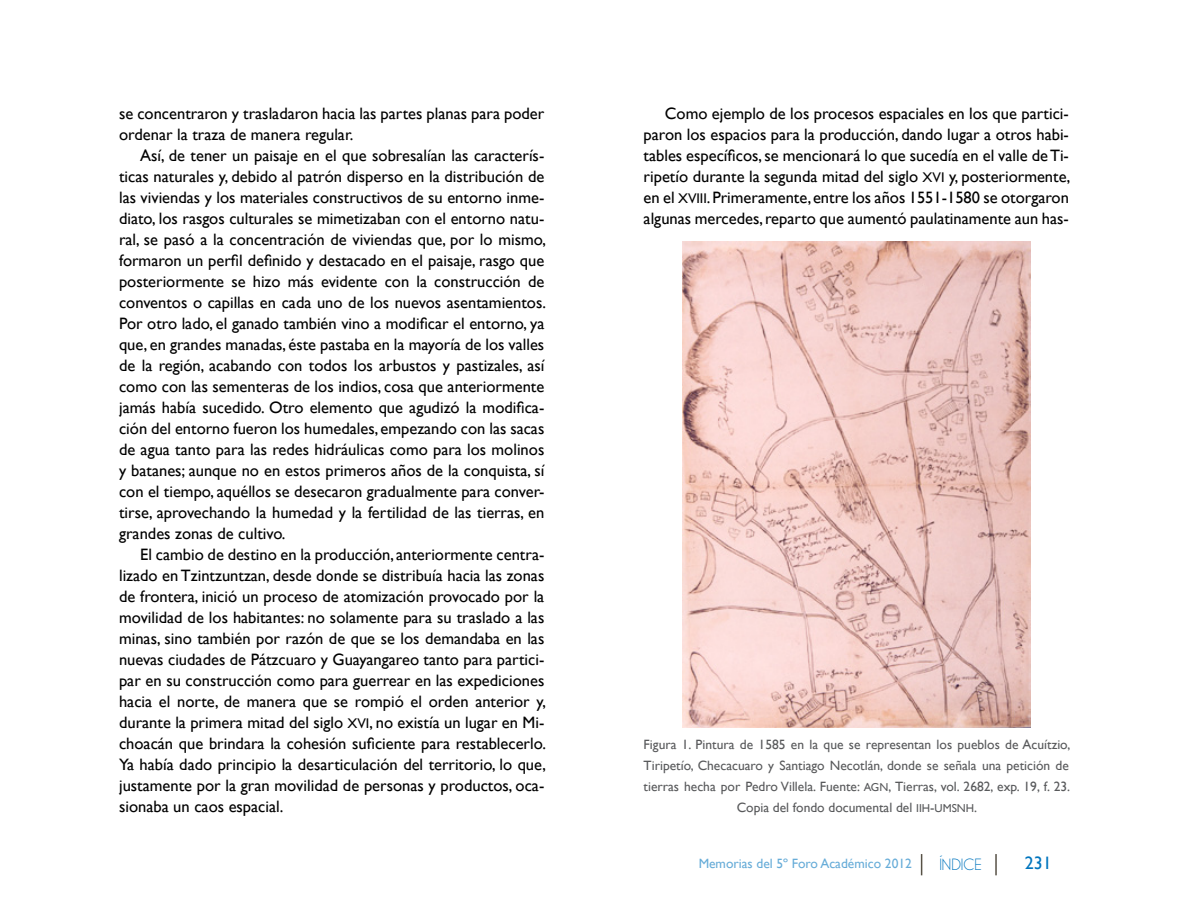
<style>
.page{position:relative;width:1188px;height:918px;background:#fff}
.page>*{position:absolute;margin:0;border:0;box-sizing:border-box;transform-origin:0 0}
.t1{font:18px "Gill Sans";color:#0075be}
.t2{font:16.5px/21px "Gill Sans";color:#000;text-align:justify}
.t3{font:16.5px "Champagne&Limousines";color:#0075be}
.t4{font:13.5px/21px "Gill Sans";color:#58595b;text-align:center}
.t5{font:13.5px "Gill Sans";color:#0075be}
.s1{font-family:"Gill Sans MT SC850";font-size:14.1px}
.s2{font-family:"Gill Sans MT SC850"}
.s3{font-family:"Gill Sans MT SC850";font-size:11.55px}
</style>
<div class="page">
<hr style="left:995px;top:854px;width:2px;height:21px;background:#575146">
<svg style="left:921px;top:854px;width:1px;height:21px"></svg>
<img style="left:682px;top:241px;width:348px;height:486px">
<p class="t2" style="left:119px;top:103px;width:427px">se concentraron y trasladaron hacia las partes planas para poder ordenar la traza de manera regular.</p>
<p class="t2" style="left:119px;top:145px;width:428px;text-indent:21px">Así, de tener un paisaje en el que sobresalían las caracterís&shy;ticas naturales y, debido al patrón disperso en la distribución de las viviendas y los materiales constructivos de su entorno inme&shy;diato, los rasgos culturales se mimetizaban con el entorno natu&shy;ral, se pasó a la concentración de viviendas que, por lo mismo, formaron un perfil definido y destacado en el paisaje, rasgo que posteriormente se hizo más evidente con la construcción de conventos o capillas en cada uno de los nuevos asentamientos.<br>Por otro lado, el ganado también vino a modificar el entorno, ya que, en grandes manadas, éste pastaba en la mayoría de los valles de la región, acabando con todos los arbustos y pastizales, así como con las sementeras de los indios, cosa que anteriormente jamás había sucedido. Otro elemento que agudizó la modifica&shy;ción del entorno fueron los humedales, empezando con las sacas de agua tanto para las redes hidráulicas como para los molinos y batanes; aunque no en estos primeros años de la conquista, sí con el tiempo, aquéllos se desecaron gradualmente para conver&shy;tirse, aprovechando la humedad y la fertilidad de las tierras, en grandes zonas de cultivo.</p>
<p class="t2" style="left:119px;top:544px;width:428px;text-indent:21px">El cambio de destino en la producción, anteriormente centra&shy;lizado en Tzintzuntzan, desde donde se distribuía hacia las zonas de frontera, inició un proceso de atomización provocado por la movilidad de los habitantes: no solamente para su traslado a las minas, sino también por razón de que se los demandaba en las nuevas ciudades de Pátzcuaro y Guayangareo tanto para partici&shy;par en su construcción como para guerrear en las expediciones hacia el norte, de manera que se rompió el orden anterior y, durante la primera mitad del siglo <span class="s1">XVI</span><span class="s2">,</span> no existía un lugar en Mi&shy;choacán que brindara la cohesión suficiente para restablecerlo.<br>Ya había dado principio la desarticulación del territorio, lo que, justamente por la gran movilidad de personas y productos, oca&shy;sionaba un caos espacial.</p>
<p class="t2" style="left:644px;top:103px;width:428px;text-indent:21px">Como ejemplo de los procesos espaciales en los que partici&shy;paron los espacios para la producción, dando lugar a otros habi&shy;tables específicos, se mencionará lo que sucedía en el valle de Ti&shy;ripetío durante la segunda mitad del siglo <span class="s1">XVI</span> y, posteriormente, en el <span class="s1">XVIII</span>. Primeramente, entre los años 1551-1580 se otorgaron algunas mercedes, reparto que aumentó paulatinamente aun has-</p>
<p class="t4" style="left:644px;top:734px;width:428px">Figura 1. Pintura de 1585 en la que se representan los pueblos de Acuítzio, Tiripetío, Checacuaro y Santiago Necotlán, donde se señala una petición de tierras hecha por Pedro Villela. Fuente: <span class="s3">AGN</span>, Tierras, vol. 2682, exp. 19, f. 23.<br>Copia del fondo documental del <span class="s3">IIH</span><span class="s2">-</span><span class="s3">UMSNH</span>.</p>
<p class="t5" style="left:699px;top:856px;width:215px">Memorias del 5º Foro Académico 2012</p>
<p class="t3" style="left:939px;top:855px;width:44px">ÍNDICE</p>
<p class="t1" style="left:1025px;top:853px;width:28px">231</p>
</div>
